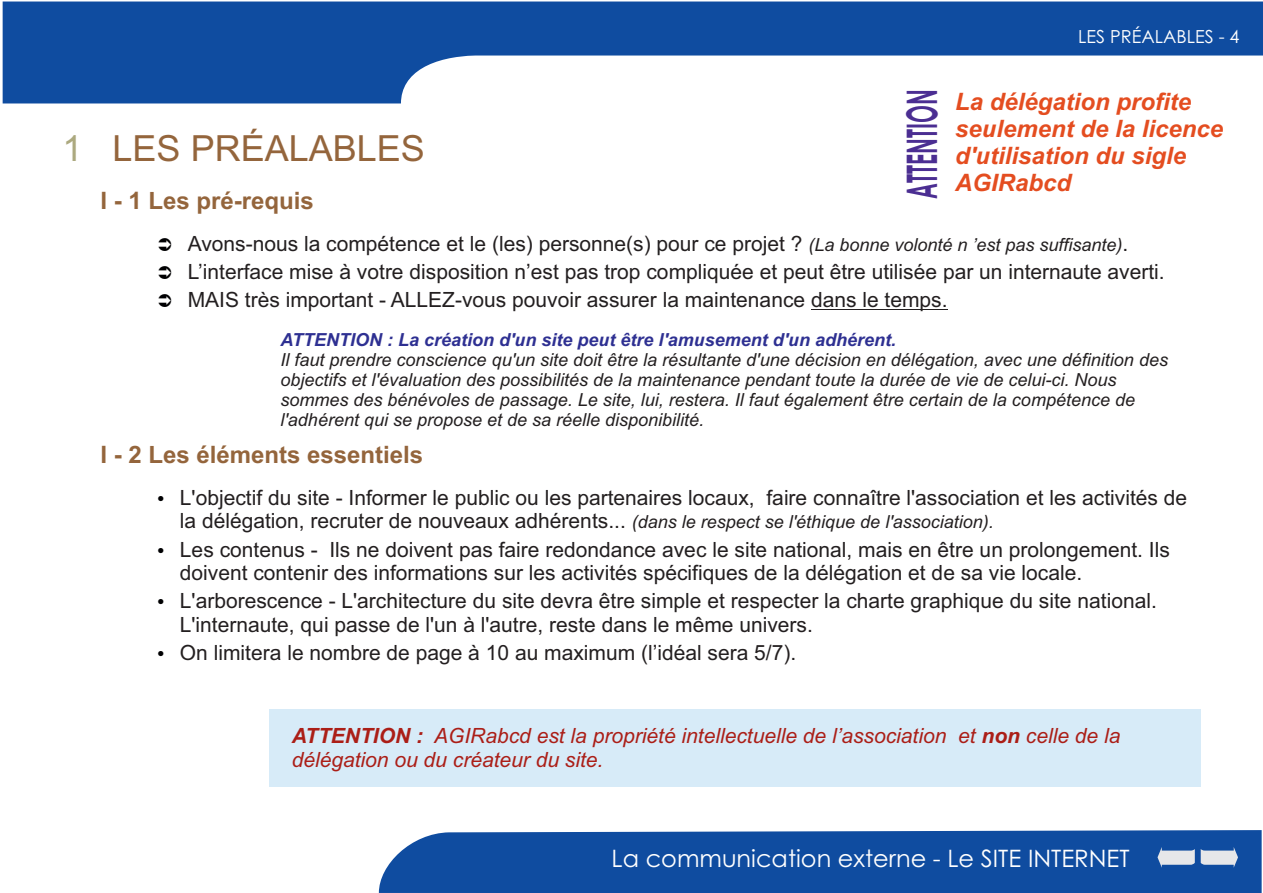
<style>
.page{position:relative;width:1263px;height:893px;background:#fff}
.page>*{position:absolute;margin:0;border:0;box-sizing:border-box;transform-origin:0 0}
.t1{font:700 42.15px "Century Gothic";color:#4b2e92;scale:.51 1}
.t2{font:36px "Arial";color:#94653c}
.t3{font:italic 700 24px/26.8px "Arial";color:#e44d20}
.t4{font:700 24px "Arial";color:#94653c}
.t5{font:24px "Century Gothic";color:#fff}
.t6{font:21px/23.4px "Arial";color:#231f20}
.t7{font:italic 21px/23.4px "Arial";color:#ab1e17}
.t8{font:italic 18px/20.1px "Arial";color:#231f20}
.t9{font:italic 700 18px "Arial";color:#2e3092}
.t10{font:18px "Century Gothic";color:#fff}
.s1{color:#aca97f}
.s2{font-style:italic;font-size:18px}
.s3{font-weight:700}
</style>
<div class="page">
<div style="left:379px;top:830px;width:882px;height:63px;background:#0f4ca0"></div>
<div style="left:269px;top:709px;width:931px;height:78px;background:#d7ebf8"></div>
<svg style="left:3px;top:2px;width:1260px;height:101px;fill:#0f4ca0"></svg>
<hr style="left:811px;top:309px;width:137px;height:1px;background:#231f20">
<svg style="left:1201px;top:847px;width:37px;height:21px"></svg>
<svg style="left:1157px;top:847px;width:38px;height:21px"></svg>
<h2 class="t2" style="left:63px;top:134px;width:364px"><span class="s1">1</span> LES PRÉALABLES</h2>
<p class="t4" style="left:100px;top:192px;width:215px">I - 1 Les pré-requis</p>
<p class="t10" style="left:1078px;top:29px;width:163px">LES PRÉALABLES - 4</p>
<h1 class="t1" style="left:906px;top:199px;width:216px;rotate:-90deg">ATTENTION</h1>
<p class="t3" style="left:955px;top:90px;width:270px">La délégation profite seulement de la licence d'utilisation du sigle<br>AGIRabcd</p>
<p class="t6" style="left:188px;top:231px;width:978px;line-height:28.2px">Avons-nous la compétence et le (les) personne(s) pour ce projet ? <span class="s2">(La bonne volonté n ’est pas suffisante)</span>.<br>L’interface mise à votre disposition n’est pas trop compliquée et peut être utilisée par un internaute averti.<br>MAIS très important - ALLEZ-vous pouvoir assurer la maintenance dans le temps.</p>
<p class="t9" style="left:281px;top:333px;width:617px">ATTENTION : La création d'un site peut être l'amusement d'un adhérent.</p>
<p class="t8" style="left:281px;top:351px;width:889px">Il faut prendre conscience qu'un site doit être la résultante d'une décision en délégation, avec une définition des objectifs et l'évaluation des possibilités de la maintenance pendant toute la durée de vie de celui-ci. Nous sommes des bénévoles de passage. Le site, lui, restera. Il faut également être certain de la compétence de l'adhérent qui se propose et de sa réelle disponibilité.</p>
<p class="t4" style="left:100px;top:446px;width:324px">I - 2 Les éléments essentiels</p>
<p class="t6" style="left:180px;top:488px;width:1009px">L'objectif du site - Informer le public ou les partenaires locaux, faire connaître l'association et les activités de la délégation, recruter de nouveaux adhérents... <span class="s2">(dans le respect se l'éthique de l'association).</span></p>
<p class="t6" style="left:180px;top:539px;width:991px">Les contenus - Ils ne doivent pas faire redondance avec le site national, mais en être un prolongement. Ils doivent contenir des informations sur les activités spécifiques de la délégation et de sa vie locale.</p>
<p class="t6" style="left:180px;top:591px;width:978px">L'arborescence - L'architecture du site devra être simple et respecter la charte graphique du site national.<br>L'internaute, qui passe de l'un à l'autre, reste dans le même univers.</p>
<p class="t6" style="left:180px;top:643px;width:618px">On limitera le nombre de page à 10 au maximum (l’idéal sera 5/7).</p>
<p class="t7" style="left:292px;top:726px;width:830px"><span class="s3">ATTENTION :</span> AGIRabcd est la propriété intellectuelle de l’association et <span class="s3">non</span> celle de la délégation ou du créateur du site.</p>
<p class="t5" style="left:612px;top:849px;width:520px">La communication externe - Le SITE INTERNET</p>
</div>
